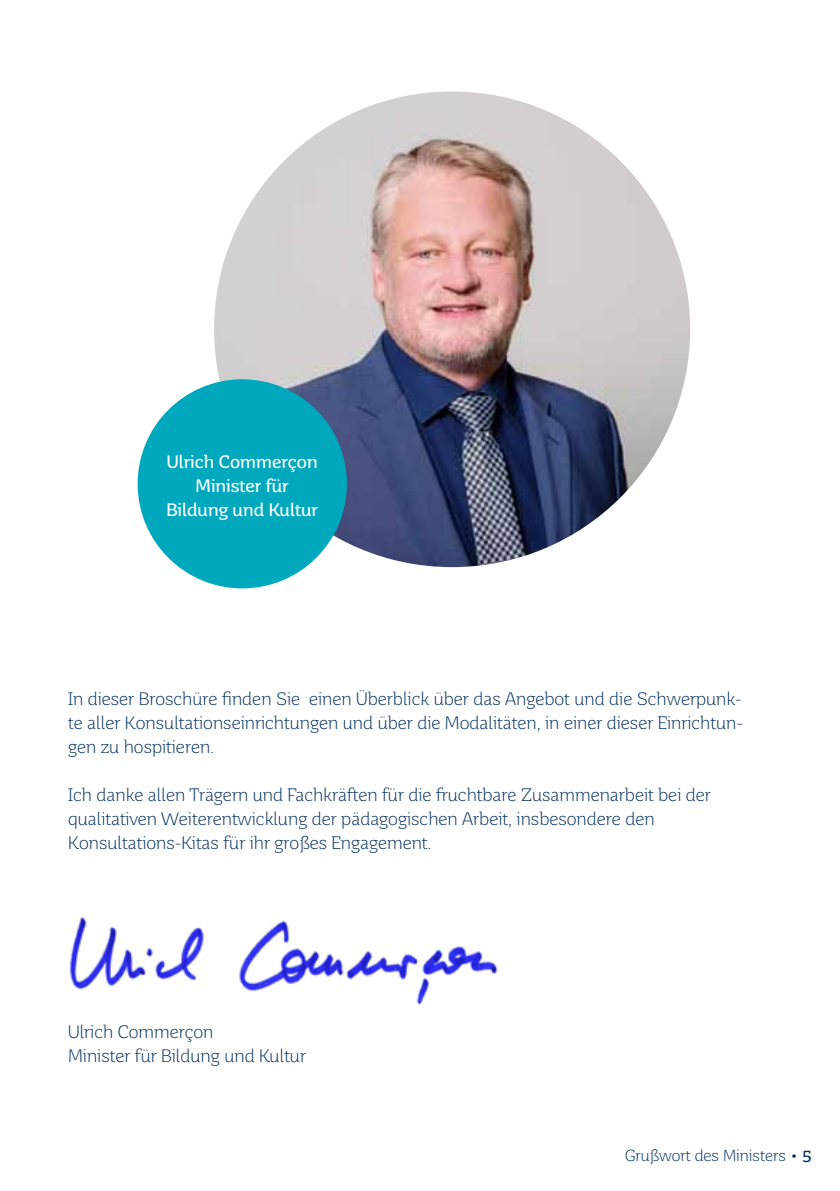
<style>
.page{position:relative;width:840px;height:1191px;background:#fff}
.page>*{position:absolute;margin:0;border:0;box-sizing:border-box;transform-origin:0 0}
.t1{font:300 18px/24px "Saar Pro";color:#002f5c}
.t2{font:18px/24px "Saar Pro";color:#fff;text-align:center}
.t3{font:300 16px "Saar Pro";color:#002f5c}
.s1{font-weight:400}
</style>
<div class="page">
<img style="left:214px;top:91px;width:475px;height:476px;border-radius:238px">
<img style="left:70px;top:916px;width:428px;height:89px">
<div style="left:137px;top:379px;width:210px;height:209px;background:#00a8bd;border-radius:50%"></div>
<p class="t2" style="left:166px;top:450px;width:153px">Ulrich Commerçon<br>Minister für<br>Bildung und Kultur</p>
<p class="t1" style="left:68px;top:686px;width:676px;text-align:justify">In dieser Broschüre finden Sie einen Überblick über das Angebot und die Schwerpunk&shy;te aller Konsultationseinrichtungen und über die Modalitäten, in einer dieser Einrichtun&shy;gen zu hospitieren.</p>
<p class="t1" style="left:68px;top:782px;width:644px">Ich danke allen Trägern und Fachkräften für die fruchtbare Zusammenarbeit bei der qualitativen Weiterentwicklung der pädagogischen Arbeit, insbesondere den<br>Konsultations-Kitas für ihr großes Engagement.</p>
<p class="t1" style="left:68px;top:1019px;width:239px">Ulrich Commerçon<br>Minister für Bildung und Kultur</p>
<p class="t3" style="left:624px;top:1146px;width:188px">Grußwort des Ministers <span class="s1">• 5</span></p>
</div>
